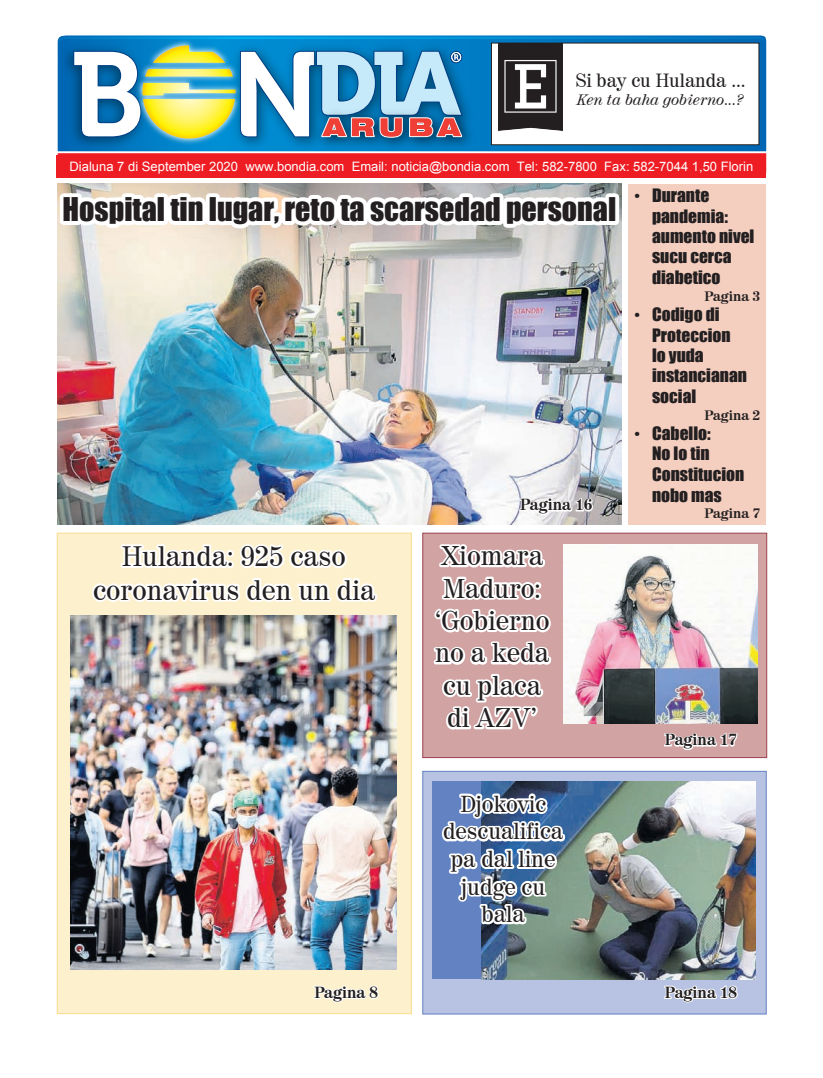
<style>
.page{position:relative;width:823px;height:1078px;background:#fff}
.page>*{position:absolute;margin:0;border:0;box-sizing:border-box;transform-origin:0 0}
.t1{font:30px "Impact";color:#231f20}
.t2{font:28px/33.6px "Century 725 BT";color:#231f20;text-align:center}
.t3{font:27px/32.4px "Century 725 BT";color:#231f20;text-align:center}
.t4{font:23px/27.6px "Century 725 BT";color:#231f20;text-align:center}
.t5{font:19px "Century 725 BT";color:#231f20}
.t6{font:17px/20.5px "Impact";color:#231f20}
.t7{font:700 16px "Century 725 BT";color:#231f20}
.t8{font:italic 15px "Century 725 BT";color:#231f20}
.t9{font:700 13.6px "Century 725 BT";color:#231f20}
.t10{font:13px "Arial";color:#fff}
.s1{font-family:"Arial"}
</style>
<div class="page">
<div style="left:57px;top:533px;width:354px;height:480px;background:#fcf0cd;border:1px solid #fadc8b"></div>
<svg style="left:60px;top:35px;width:705px;height:116px;background:#1780c2"></svg>
<img style="left:57px;top:139px;width:97px;height:16px">
<img style="left:134px;top:139px;width:93px;height:8px">
<img style="left:227px;top:139px;width:81px;height:13px">
<svg style="left:58px;top:153px;width:707px;height:2px"></svg>
<img style="left:308px;top:139px;width:172px;height:16px">
<svg style="left:57px;top:37px;width:706px;height:102px"></svg>
<img style="left:57px;top:184px;width:564px;height:340px">
<div style="left:491px;top:43px;width:267px;height:102px;background:#fff"></div>
<div style="left:490px;top:43px;width:269px;height:102px;border:1px solid #231f20"></div>
<img style="left:497px;top:44px;width:65px;height:86px">
<svg style="left:57px;top:186px;width:557px;height:63px"></svg>
<svg style="left:518px;top:496px;width:76px;height:20px"></svg>
<div style="left:628px;top:184px;width:137px;height:340px;background:#f4cfc0"></div>
<img style="left:70px;top:615px;width:326px;height:353px">
<div style="left:422px;top:771px;width:343px;height:242px;background:#b8c2e2;border:1px solid #6282c2"></div>
<div style="left:422px;top:533px;width:344px;height:224px;background:#d1a3a3;border:1px solid #9b404c"></div>
<img style="left:563px;top:544px;width:193px;height:179px">
<div style="left:431px;top:781px;width:323px;height:197px;background:#6282c2"></div>
<img style="left:481px;top:781px;width:273px;height:197px">
<svg style="left:92px;top:544px;width:285px;height:58px"></svg>
<svg style="left:313px;top:985px;width:66px;height:18px"></svg>
<svg style="left:433px;top:544px;width:119px;height:186px"></svg>
<svg style="left:664px;top:733px;width:74px;height:17px"></svg>
<svg style="left:442px;top:789px;width:126px;height:138px"></svg>
<svg style="left:664px;top:985px;width:74px;height:18px"></svg>
<div style="left:57px;top:155px;width:708px;height:23px;background:#ee1d23"></div>
<p class="t5" style="left:575px;top:69px;width:172px">Si bay cu Hulanda ...</p>
<p class="t8" style="left:577px;top:90px;width:168px">Ken ta baha gobierno...?</p>
<p class="t10" style="left:69px;top:158px;width:684px">Dialuna 7 di September 2020 www.bondia.com Email: noticia@bondia.com Tel: 582-7800 Fax: 582-7044 1,50 Florin</p>
<h1 class="t1" style="left:63px;top:186px;width:555px">Hospital tin lugar, reto ta scarsedad personal</h1>
<h2 class="t2" style="left:93px;top:538px;width:283px">Hulanda: 925 caso coronavirus den un dia</h2>
<p class="t7" style="left:520px;top:494px;width:74px">Pagina 16</p>
<h3 class="t3" style="left:434px;top:539px;width:116px">Xiomara<br>Maduro: ‘Gobierno no a keda cu placa di AZV’</h3>
<h3 class="t4" style="left:443px;top:789px;width:122px">Djokovic descualifica pa dal line judge cu bala</h3>
<p class="t6" style="left:651px;top:185px;width:104px;text-indent:-18px"><span class="s1">•</span> Durante pandemia: aumento nivel sucu cerca diabetico</p>
<p class="t9" style="left:704px;top:287px;width:57px">Pagina 3</p>
<p class="t6" style="left:651px;top:303px;width:96px;text-indent:-18px"><span class="s1">•</span> Codigo di<br>Proteccion lo yuda instancianan social</p>
<p class="t9" style="left:704px;top:406px;width:57px">Pagina 2</p>
<p class="t6" style="left:651px;top:422px;width:94px;text-indent:-18px"><span class="s1">•</span> Cabello:<br>No lo tin<br>Constitucion nobo mas</p>
<p class="t9" style="left:704px;top:504px;width:57px">Pagina 7</p>
<p class="t7" style="left:664px;top:729px;width:74px">Pagina 17</p>
<p class="t7" style="left:314px;top:981px;width:65px">Pagina 8</p>
<p class="t7" style="left:664px;top:981px;width:74px">Pagina 18</p>
</div>
